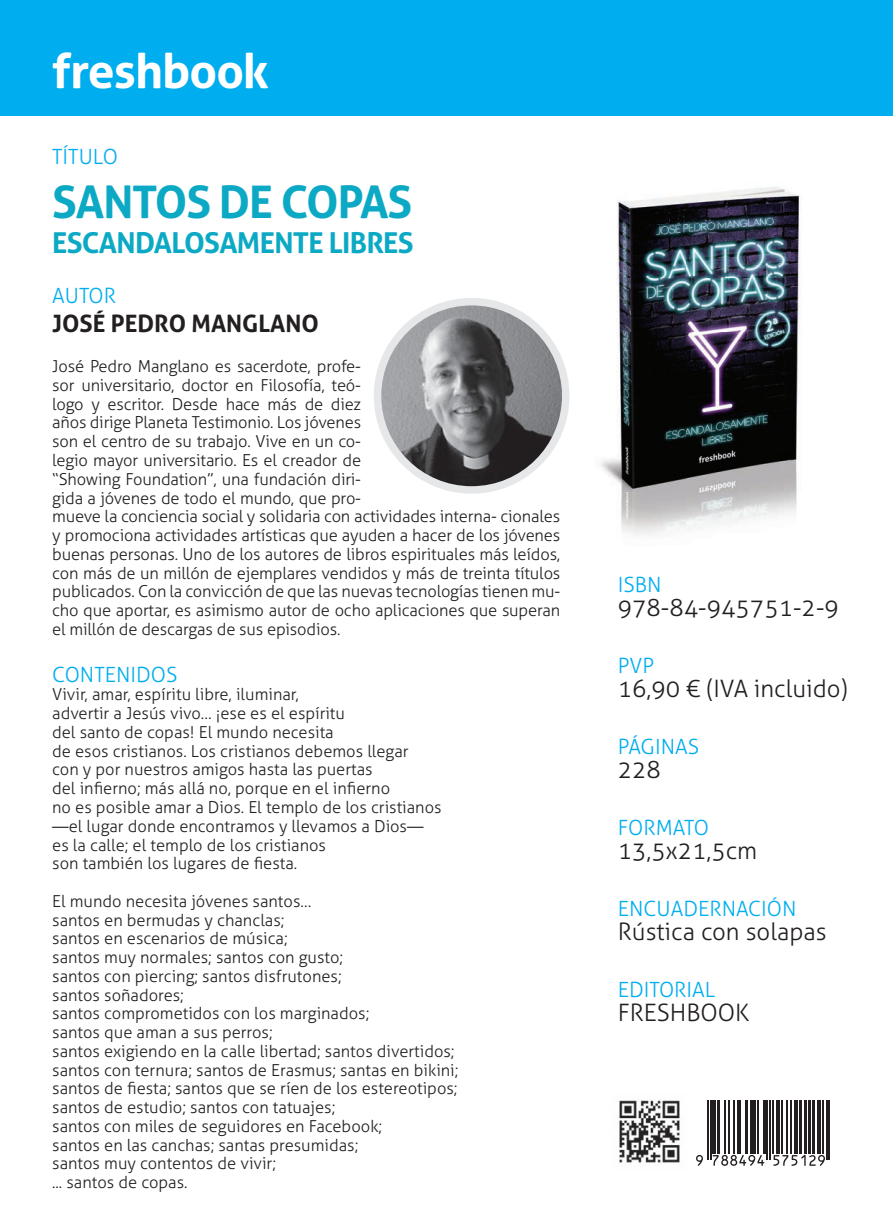
<style>
.page{position:relative;width:893px;height:1221px;background:#fff}
.page>*{position:absolute;margin:0;border:0;box-sizing:border-box;transform-origin:0 0}
.t1{font:700 48px "Aller";letter-spacing:-.02em;color:#fff}
.t2{font:700 45px "Aller";letter-spacing:-.025em;color:#0ca9c5}
.t3{font:700 28.8px "Aller";letter-spacing:-.025em;color:#0ca9c5}
.t4{font:300 24px "Aller";color:#231f20}
.t5{font:700 24px "Aller";color:#231f20}
.t6{font:300 21px "Aller";color:#00aeef}
.t7{font:300 16.5px/18.8px "Aller";color:#231f20}
</style>
<div class="page">
<div style="left:0;top:0;width:893px;height:116px;background:#00aeef"></div>
<img style="left:378px;top:302px;width:188px;height:188px;border-radius:94px">
<div style="left:374px;top:298px;width:195px;height:195px;border:8px solid #e6e7e9;border-radius:50%"></div>
<img style="left:619px;top:1100px;width:61px;height:63px">
<img style="left:600px;top:187px;width:202px;height:348px">
<svg style="left:697px;top:1100px;width:133px;height:66px"></svg>
<svg style="left:696px;top:1154px;width:7px;height:11px"></svg>
<hr style="left:707px;top:1100px;width:2px;height:59px;background:#231f20">
<hr style="left:710px;top:1100px;width:1px;height:59px;background:#231f20">
<hr style="left:712px;top:1100px;width:4px;height:53px;background:#231f20">
<hr style="left:717px;top:1100px;width:3px;height:53px;background:#231f20">
<hr style="left:724px;top:1100px;width:1px;height:53px;background:#231f20">
<hr style="left:728px;top:1100px;width:1px;height:53px;background:#231f20">
<hr style="left:733px;top:1100px;width:1px;height:53px;background:#231f20">
<hr style="left:737px;top:1100px;width:1px;height:53px;background:#231f20">
<hr style="left:740px;top:1100px;width:1px;height:53px;background:#231f20">
<hr style="left:745px;top:1100px;width:2px;height:53px;background:#231f20">
<hr style="left:750px;top:1100px;width:1px;height:53px;background:#231f20">
<hr style="left:752px;top:1100px;width:4px;height:53px;background:#231f20">
<svg style="left:713px;top:1154px;width:51px;height:11px"></svg>
<hr style="left:758px;top:1100px;width:1px;height:53px;background:#231f20">
<hr style="left:763px;top:1100px;width:2px;height:53px;background:#231f20">
<hr style="left:767px;top:1100px;width:1px;height:59px;background:#231f20">
<hr style="left:769px;top:1100px;width:2px;height:59px;background:#231f20">
<hr style="left:772px;top:1100px;width:1px;height:53px;background:#231f20">
<hr style="left:776px;top:1100px;width:4px;height:53px;background:#231f20">
<hr style="left:781px;top:1100px;width:1px;height:53px;background:#231f20">
<hr style="left:786px;top:1100px;width:1px;height:53px;background:#231f20">
<hr style="left:790px;top:1100px;width:1px;height:53px;background:#231f20">
<hr style="left:794px;top:1100px;width:4px;height:53px;background:#231f20">
<hr style="left:799px;top:1100px;width:3px;height:53px;background:#231f20">
<hr style="left:804px;top:1100px;width:3px;height:53px;background:#231f20">
<hr style="left:808px;top:1100px;width:3px;height:53px;background:#231f20">
<hr style="left:812px;top:1100px;width:2px;height:53px;background:#231f20">
<svg style="left:773px;top:1154px;width:52px;height:11px"></svg>
<hr style="left:817px;top:1100px;width:4px;height:53px;background:#231f20">
<hr style="left:822px;top:1100px;width:1px;height:53px;background:#231f20">
<hr style="left:826px;top:1100px;width:1px;height:59px;background:#231f20">
<hr style="left:829px;top:1100px;width:1px;height:59px;background:#231f20">
<h1 class="t1" style="left:52px;top:41px;width:218px">freshbook</h1>
<p class="t6" style="left:52px;top:144px;width:67px">TÍTULO</p>
<h2 class="t2" style="left:52px;top:174px;width:362px">SANTOS DE COPAS</h2>
<h3 class="t3" style="left:52px;top:224px;width:363px">ESCANDALOSAMENTE LIBRES</h3>
<p class="t6" style="left:52px;top:283px;width:65px">AUTOR</p>
<h3 class="t5" style="left:52px;top:308px;width:268px">JOSÉ PEDRO MANGLANO</h3>
<p class="t7" style="left:52px;top:357px;width:510px">José Pedro Manglano es sacerdote, profe-<br>sor universitario, doctor en Filosofía, teó-<br>logo y escritor. Desde hace más de diez<br>años dirige Planeta Testimonio. Los jóvenes<br>son el centro de su trabajo. Vive en un co-<br>legio mayor universitario. Es el creador de<br>“Showing Foundation”, una fundación diri-<br>gida a jóvenes de todo el mundo, que pro-<br>mueve la conciencia social y solidaria con actividades interna- cionales y promociona actividades artísticas que ayuden a hacer de los jóvenes buenas personas. Uno de los autores de libros espirituales más leídos, con más de un millón de ejemplares vendidos y más de treinta títulos publicados. Con la convicción de que las nuevas tecnologías tienen mu&shy;cho que aportar, es asimismo autor de ocho aplicaciones que superan el millón de descargas de sus episodios.</p>
<p class="t6" style="left:52px;top:661px;width:127px">CONTENIDOS</p>
<p class="t7" style="left:52px;top:685px;width:391px">Vivir, amar, espíritu libre, iluminar,<br>advertir a Jesús vivo… ¡ese es el espíritu<br>del santo de copas! El mundo necesita<br>de esos cristianos. Los cristianos debemos llegar<br>con y por nuestros amigos hasta las puertas<br>del infierno; más allá no, porque en el infierno<br>no es posible amar a Dios. El templo de los cristianos —el lugar donde encontramos y llevamos a Dios— es la calle; el templo de los cristianos<br>son también los lugares de fiesta.</p>
<p class="t7" style="left:52px;top:891px;width:408px">El mundo necesita jóvenes santos…<br>santos en bermudas y chanclas;<br>santos en escenarios de música;<br>santos muy normales; santos con gusto;<br>santos con piercing; santos disfrutones;<br>santos soñadores;<br>santos comprometidos con los marginados;<br>santos que aman a sus perros;<br>santos exigiendo en la calle libertad; santos divertidos; santos con ternura; santos de Erasmus; santas en bikini; santos de fiesta; santos que se ríen de los estereotipos; santos de estudio; santos con tatuajes;<br>santos con miles de seguidores en Facebook;<br>santos en las canchas; santas presumidas;<br>santos muy contentos de vivir;<br>... santos de copas.</p>
<p class="t6" style="left:618px;top:572px;width:45px">ISBN</p>
<h3 class="t4" style="left:618px;top:593px;width:223px">978-84-945751-2-9</h3>
<p class="t6" style="left:618px;top:653px;width:38px">PVP</p>
<h3 class="t4" style="left:618px;top:674px;width:231px">16,90 € (IVA incluido)</h3>
<p class="t6" style="left:618px;top:734px;width:83px">PÁGINAS</p>
<h3 class="t4" style="left:618px;top:755px;width:45px">228</h3>
<p class="t6" style="left:618px;top:815px;width:93px">FORMATO</p>
<h3 class="t4" style="left:618px;top:836px;width:141px">13,5x21,5cm</h3>
<p class="t6" style="left:618px;top:896px;width:180px">ENCUADERNACIÓN</p>
<h3 class="t4" style="left:618px;top:917px;width:210px">Rústica con solapas</h3>
<p class="t6" style="left:618px;top:977px;width:99px">EDITORIAL</p>
<h3 class="t4" style="left:618px;top:998px;width:133px">FRESHBOOK</h3>
</div>
